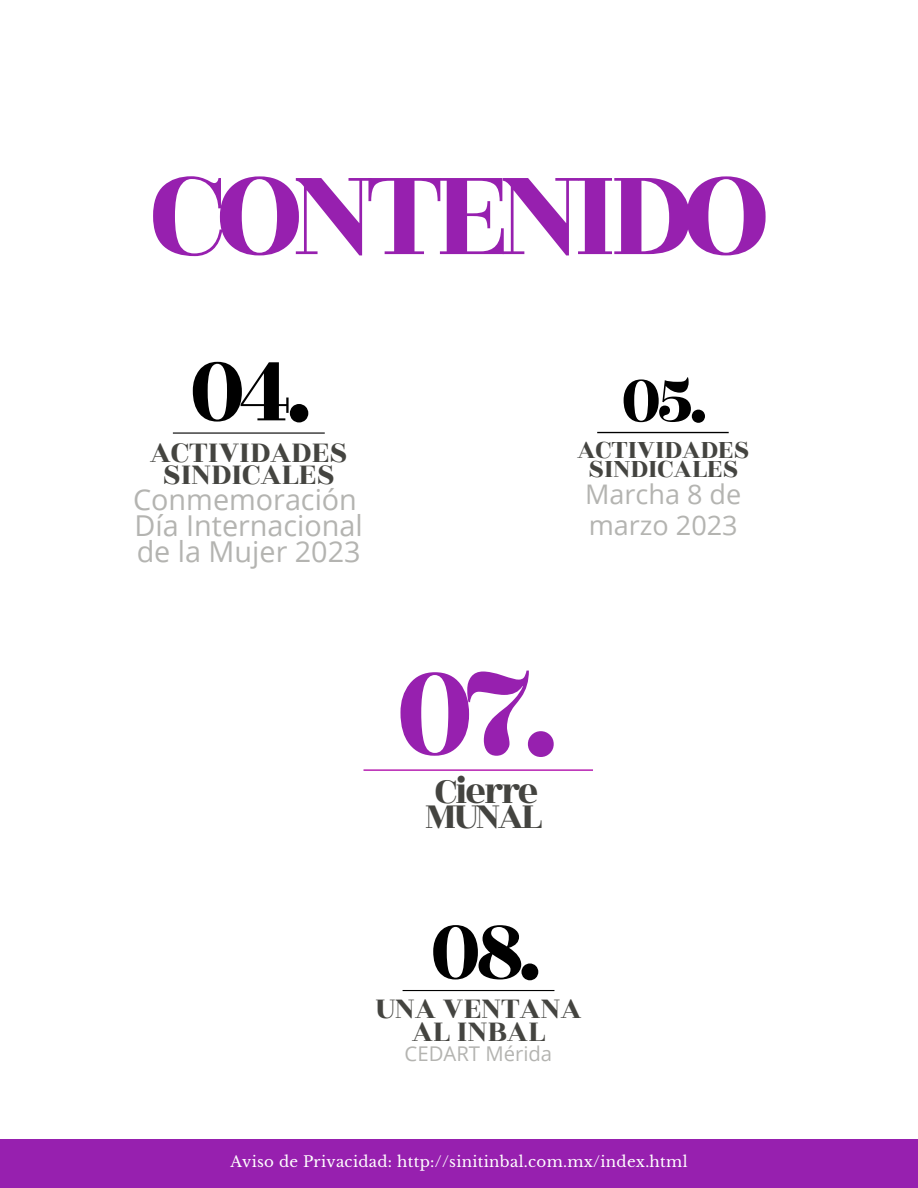
<style>
.page{position:relative;width:918px;height:1188px;background:#fff}
.page>*{position:absolute;margin:0;border:0;box-sizing:border-box;transform-origin:0 0}
.t1{font:139.5px "Rozha One";color:#9720af}
.t2{font:135.75px "Rozha One";letter-spacing:-.065em;color:#9720af}
.t3{font:99.75px "Rozha One";color:#000}
.t4{font:90.9px "Rozha One";color:#000}
.t5{font:71.25px "Rozha One";color:#000}
.t6{font:40.2px "Rozha One";letter-spacing:-.06em;color:#444440}
.t7{font:32.85px "Rozha One";color:#444440}
.t8{font:28.8px/25.8px "Open Sans";color:#b4b4b1}
.t9{font:28.5px "Rozha One";color:#444440}
.t10{font:27px/31.5px "Open Sans";color:#b4b4b1}
.t11{font:20.25px "Open Sans";color:#b4b4b1}
.t12{font:15px "Libre Baskerville";letter-spacing:.02em;color:#fff}
</style>
<div class="page">
<hr style="left:173px;top:432px;width:152px;height:2px;background:#000">
<hr style="left:597px;top:432px;width:132px;height:1px;background:#000">
<div style="left:0;top:1139px;width:918px;height:49px;background:#9720af"></div>
<hr style="left:364px;top:769px;width:229px;height:2px;background:#ad00a6">
<hr style="left:403px;top:990px;width:151px;height:1px;background:#000">
<p class="t2" style="left:150px;top:119px;width:620px">CONTENIDO</p>
<p class="t3" style="left:189px;top:321px;width:124px">04.</p>
<p class="t7" style="left:150px;top:429px;width:199px">ACTIVIDADES</p>
<p class="t7" style="left:163px;top:451px;width:174px">SINDICALES</p>
<p class="t8" style="left:133px;top:486px;width:231px">Conmemoración<br>Día Internacional de la Mujer 2023</p>
<p class="t5" style="left:621px;top:350px;width:88px">05.</p>
<p class="t9" style="left:577px;top:429px;width:174px">ACTIVIDADES</p>
<p class="t9" style="left:588px;top:448px;width:152px">SINDICALES</p>
<p class="t10" style="left:585px;top:477px;width:158px">Marcha 8 de marzo 2023</p>
<p class="t1" style="left:395px;top:615px;width:165px">07.</p>
<p class="t6" style="left:435px;top:763px;width:105px">Cierre</p>
<p class="t6" style="left:425px;top:788px;width:119px">MUNAL</p>
<p class="t4" style="left:430px;top:888px;width:113px">08.</p>
<p class="t7" style="left:375px;top:985px;width:208px">UNA VENTANA</p>
<p class="t7" style="left:412px;top:1008px;width:135px">AL INBAL</p>
<p class="t11" style="left:405px;top:1039px;width:149px">CEDART Mérida</p>
<p class="t12" style="left:230px;top:1152px;width:459px">Aviso de Privacidad: http://sinitinbal.com.mx/index.html</p>
</div>
